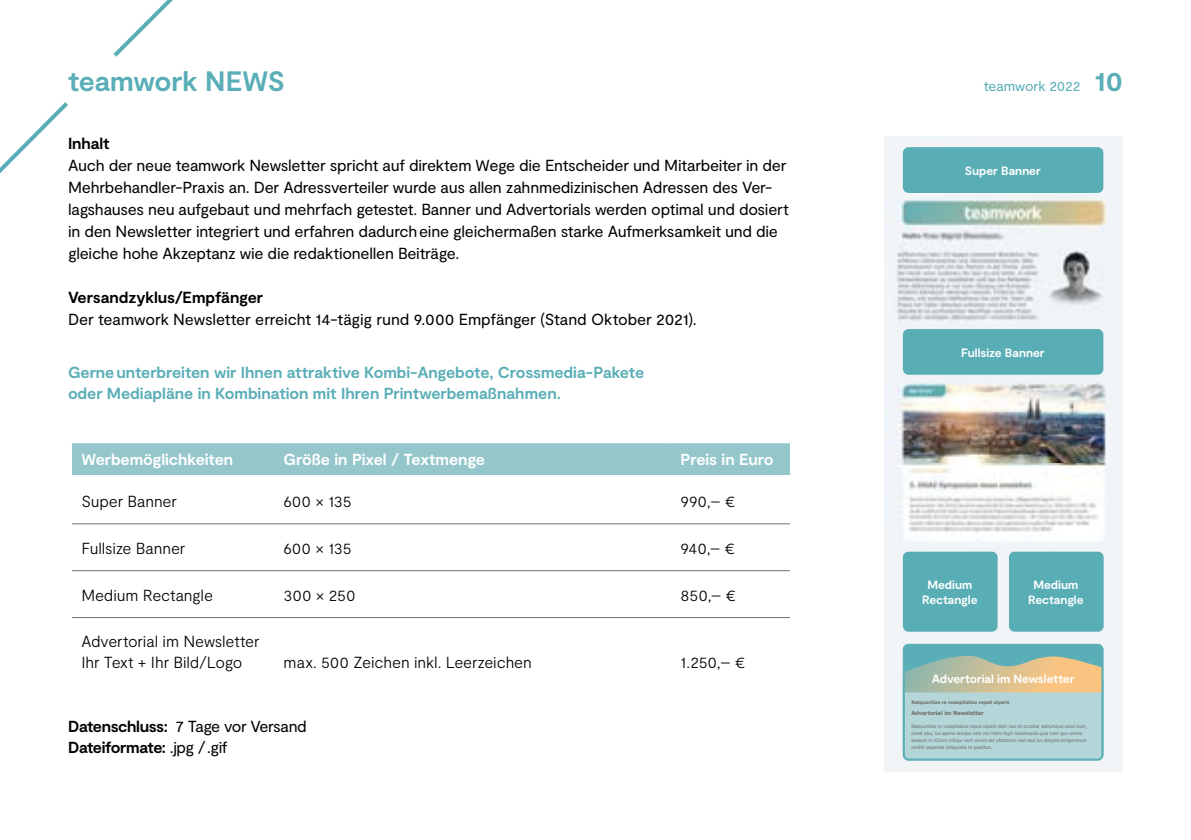
<style>
.page{position:relative;width:1191px;height:840px;background:#fff}
.page>*{position:absolute;margin:0;border:0;box-sizing:border-box;transform-origin:0 0}
.t1{font:700 28px "Moderat";letter-spacing:-.005em;color:#5aaeb7}
.t2{font:16px/22px "Moderat";letter-spacing:-.015em;color:#000}
.t3{font:300 16px/20.8px "Moderat";letter-spacing:-.005em;color:#000}
.t4{font:700 16px/20.8px "Moderat";letter-spacing:-.005em;color:#5aaeb7}
.t5{font:700 16px/20.8px "Moderat";letter-spacing:-.01em;color:#000}
.t6{font:700 16px "Moderat";letter-spacing:-.005em;color:#fff}
.t7{font:14px "Moderat";letter-spacing:-.01em;color:#5aaeb7}
.t8{font:700 12px/14.4px "Moderat";letter-spacing:-.005em;color:#fff;text-align:center}
.t9{font:700 5.6px "Tahoma";color:#6f7070}
.t10{font:4.6px/7.2px "Tahoma";color:#6f7070}
.t11{font:700 4.6px "Tahoma";color:#6f7070}
.s1{font-weight:700;font-size:28px}
.s2{font-weight:400}
</style>
<div class="page">
<svg style="left:0;top:102px;width:68px;height:72px"></svg>
<svg style="left:113px;top:0;width:60px;height:57px"></svg>
<div style="left:72px;top:443px;width:718px;height:31px;background:#94c6cb"></div>
<svg style="left:72px;top:474px;width:200px;height:1px"></svg>
<svg style="left:272px;top:474px;width:397px;height:3px"></svg>
<svg style="left:669px;top:474px;width:121px;height:3px"></svg>
<hr style="left:72px;top:523px;width:200px;height:1px;background:#6f7070">
<hr style="left:272px;top:523px;width:397px;height:1px;background:#6f7070">
<hr style="left:669px;top:523px;width:121px;height:1px;background:#6f7070">
<hr style="left:72px;top:570px;width:200px;height:1px;background:#6f7070">
<hr style="left:272px;top:570px;width:397px;height:1px;background:#6f7070">
<hr style="left:669px;top:570px;width:121px;height:1px;background:#6f7070">
<hr style="left:72px;top:617px;width:200px;height:1px;background:#6f7070">
<hr style="left:272px;top:617px;width:397px;height:1px;background:#6f7070">
<hr style="left:669px;top:617px;width:121px;height:1px;background:#6f7070">
<div style="left:884px;top:136px;width:239px;height:635px;background:#f1f4f7"></div>
<img style="left:897px;top:147px;width:209px;height:174px">
<img style="left:898px;top:383px;width:208px;height:80px">
<div style="left:903px;top:329px;width:200px;height:45px;background:#59adb5;border-radius:6px"></div>
<div style="left:903px;top:147px;width:200px;height:46px;background:#59adb5;border-radius:6px"></div>
<div style="left:903px;top:551px;width:94px;height:80px;background:#59adb5;border-radius:6px"></div>
<div style="left:1009px;top:551px;width:94px;height:80px;background:#59adb5;border-radius:6px"></div>
<div style="left:903px;top:643px;width:200px;height:117px;background:#5aaeb7;border-radius:6px"></div>
<div style="left:903px;top:643px;width:200px;height:117px;border:2px solid #5aaeb7;border-radius:5px"></div>
<svg style="left:903px;top:655px;width:200px;height:105px"></svg>
<img style="left:902px;top:463px;width:204px;height:77px">
<h1 class="t1" style="left:68px;top:64px;width:218px">teamwork NEWS</h1>
<p class="t7" style="left:983px;top:77px;width:141px">teamwork 2022 <span class="s1">10</span></p>
<p class="t5" style="left:68px;top:134px;width:43px">Inhalt</p>
<p class="t2" style="left:68px;top:155px;width:722px">Auch der neue teamwork Newsletter spricht auf direktem Wege die Entscheider und Mitarbeiter in der Mehrbehandler-Praxis an. Der Adressverteiler wurde aus allen zahnmedizinischen Adressen des Ver&shy;lagshauses neu aufgebaut und mehrfach getestet. Banner und Advertorials werden optimal und dosiert in den Newsletter integriert und erfahren dadurcheine gleichermaßen starke Aufmerksamkeit und die gleiche hohe Akzeptanz wie die redaktionellen Beiträge.</p>
<p class="t5" style="left:68px;top:288px;width:197px">Versandzyklus/Empfänger</p>
<p class="t2" style="left:68px;top:309px;width:630px">Der teamwork Newsletter erreicht 14-tägig rund 9.000 Empfänger (Stand Oktober 2021).</p>
<p class="t4" style="left:68px;top:363px;width:577px">Gerneunterbreiten wir Ihnen attraktive Kombi-Angebote, Crossmedia-Pakete oder Mediapläne in Kombination mit Ihren Printwerbemaßnahmen.</p>
<p class="t6" style="left:81px;top:450px;width:153px">Werbemöglichkeiten</p>
<p class="t6" style="left:283px;top:450px;width:203px">Größe in Pixel / Textmenge</p>
<p class="t6" style="left:680px;top:450px;width:94px">Preis in Euro</p>
<p class="t3" style="left:81px;top:491px;width:97px">Super Banner</p>
<p class="t3" style="left:283px;top:491px;width:70px">600 × 135</p>
<p class="t3" style="left:680px;top:491px;width:56px">990,– €</p>
<p class="t3" style="left:81px;top:537px;width:105px">Fullsize Banner</p>
<p class="t3" style="left:283px;top:537px;width:70px">600 × 135</p>
<p class="t3" style="left:680px;top:537px;width:56px">940,– €</p>
<p class="t3" style="left:81px;top:584px;width:133px">Medium Rectangle</p>
<p class="t3" style="left:283px;top:584px;width:73px">300 × 250</p>
<p class="t3" style="left:680px;top:584px;width:57px">850,– €</p>
<p class="t3" style="left:81px;top:631px;width:180px">Advertorial im Newsletter<br>Ihr Text + Ihr Bild/Logo</p>
<p class="t3" style="left:283px;top:652px;width:250px">max. 500 Zeichen inkl. Leerzeichen</p>
<p class="t3" style="left:680px;top:652px;width:66px">1.250,– €</p>
<p class="t5" style="left:68px;top:716px;width:240px">Datenschluss: <span class="s2">7 Tage vor Versand<br></span>Dateiformate: <span class="s2">.jpg /.gif</span></p>
<p class="t8" style="left:965px;top:164px;width:77px">Super Banner</p>
<p class="t8" style="left:961px;top:345px;width:85px">Fullsize Banner</p>
<p class="t8" style="left:922px;top:578px;width:57px">Medium<br>Rectangle</p>
<p class="t8" style="left:1028px;top:578px;width:57px">Medium<br>Rectangle</p>
<p class="t8" style="left:931px;top:672px;width:144px">Advertorial im Newsletter</p>
<p class="t11" style="left:911px;top:698px;width:100px">Ratquuntiae re nusapitatius reped ulparis</p>
<p class="t9" style="left:911px;top:708px;width:74px">Advertorial im Newsletter</p>
<p class="t10" style="left:911px;top:722px;width:177px">Ratquuntiae re nusapitatius reped ulparis dem nus sit occabor estrumque volut eum, conet atur, ius aperia sinulpa nam res intem fugit maximusda quia nam que omnia eossum in nCorro miliqui vent venim est ullaborum rest laut ius dolupta temporerum renihit iasperest deliquodis re postibus.</p>
</div>
